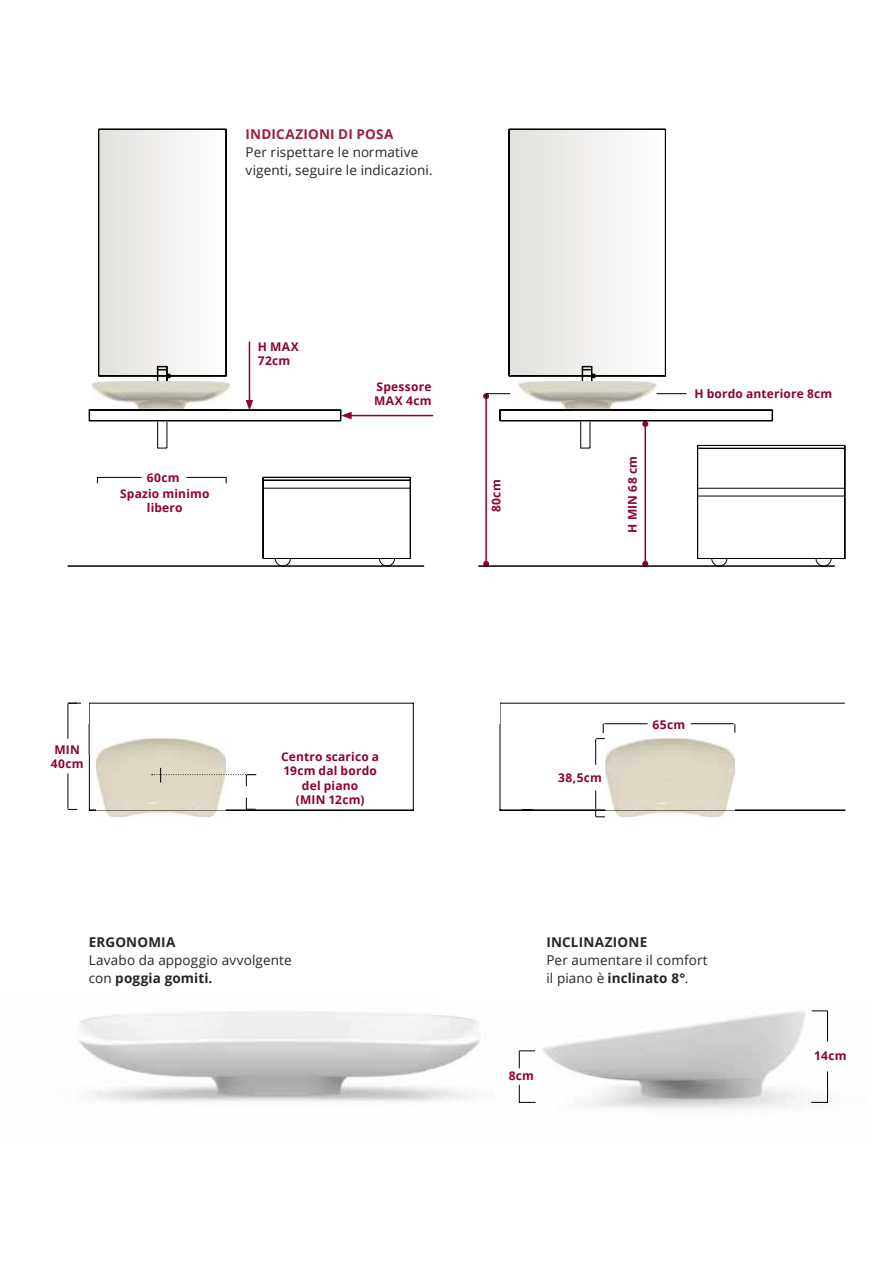
<style>
.page{position:relative;width:893px;height:1263px;background:#fff}
.page>*{position:absolute;margin:0;border:0;box-sizing:border-box;transform-origin:0 0}
.t1{font:13.5px/18px "Open Sans";letter-spacing:.01em;color:#252525}
.t2{font:700 13.5px "Open Sans";letter-spacing:.01em;color:#252525}
.t3{font:700 13.5px "Open Sans";letter-spacing:.02em;color:#9c1f36}
.t4{font:700 12px/14.4px "Open Sans";letter-spacing:.015em;color:#92002c;text-align:center}
.s1{font-weight:700}
</style>
<div class="page">
<img style="left:435px;top:1010px;width:394px;height:100px">
<img style="left:78px;top:1011px;width:357px;height:91px">
<hr style="left:68px;top:774px;width:1px;height:35px;background:#000001">
<hr style="left:68px;top:704px;width:1px;height:35px;background:#000001">
<hr style="left:604px;top:723px;width:44px;height:1px;background:#000001">
<hr style="left:691px;top:723px;width:43px;height:1px;background:#000001">
<svg style="left:595px;top:790px;width:10px;height:27px"></svg>
<svg style="left:595px;top:724px;width:10px;height:41px"></svg>
<svg style="left:97px;top:393px;width:402px;height:91px"></svg>
<hr style="left:68px;top:565px;width:356px;height:2px;background:#000001">
<hr style="left:413px;top:703px;width:1px;height:107px;background:#000001">
<hr style="left:89px;top:754px;width:1px;height:56px;background:#000001">
<hr style="left:68px;top:703px;width:356px;height:1px;background:#000001">
<div style="left:89px;top:809px;width:325px;height:2px;border:1px solid #000001"></div>
<hr style="left:89px;top:703px;width:1px;height:51px;background:#000001">
<svg style="left:262px;top:476px;width:237px;height:91px"></svg>
<svg style="left:262px;top:476px;width:149px;height:83px"></svg>
<svg style="left:811px;top:1102px;width:16px;height:1px"></svg>
<svg style="left:812px;top:1010px;width:15px;height:1px"></svg>
<hr style="left:827px;top:1072px;width:1px;height:30px;background:#000001">
<hr style="left:827px;top:1011px;width:1px;height:30px;background:#000001">
<svg style="left:519px;top:1085px;width:16px;height:18px"></svg>
<svg style="left:519px;top:1050px;width:16px;height:18px"></svg>
<svg style="left:246px;top:798px;width:10px;height:12px"></svg>
<hr style="left:478px;top:565px;width:357px;height:2px;background:#000001">
<hr style="left:500px;top:754px;width:1px;height:56px;background:#000001">
<hr style="left:478px;top:703px;width:367px;height:1px;background:#000001">
<div style="left:500px;top:809px;width:345px;height:2px;border:1px solid #000001"></div>
<hr style="left:500px;top:703px;width:1px;height:51px;background:#000001">
<svg style="left:499px;top:128px;width:347px;height:439px"></svg>
<div style="left:522px;top:809px;width:131px;height:2px;border:1px solid #000001"></div>
<img style="left:519px;top:381px;width:137px;height:28px">
<img style="left:96px;top:738px;width:130px;height:79px">
<div style="left:414px;top:691px;width:15px;height:32px;background:#fff"></div>
<div style="left:475px;top:691px;width:24px;height:32px;background:#fff"></div>
<div style="left:81px;top:691px;width:8px;height:33px;background:#fff"></div>
<img style="left:605px;top:738px;width:130px;height:79px">
<hr style="left:349px;top:415px;width:84px;height:1px;background:#92002c">
<svg style="left:88px;top:128px;width:264px;height:321px"></svg>
<hr style="left:698px;top:496px;width:147px;height:1px;background:#000001">
<svg style="left:152px;top:768px;width:104px;height:18px"></svg>
<img style="left:92px;top:381px;width:138px;height:28px">
<p class="t3" style="left:246px;top:125px;width:149px">INDICAZIONI DI POSA</p>
<p class="t1" style="left:246px;top:143px;width:189px">Per rispettare le normative vigenti, seguire le indicazioni.</p>
<p class="t4" style="left:147px;top:470px;width:34px">60cm</p>
<p class="t4" style="left:120px;top:486px;width:91px">Spazio minimo libero</p>
<p class="t4" style="left:258px;top:339px;width:43px;text-align:left">H MAX<br>72cm</p>
<p class="t4" style="left:374px;top:379px;width:59px;text-align:left">Spessore<br>MAX 4cm</p>
<p class="t4" style="left:489px;top:512px;width:34px;rotate:-90deg">80cm</p>
<p class="t4" style="left:625px;top:533px;width:78px;rotate:-90deg">H MIN 68 cm</p>
<p class="t4" style="left:694px;top:386px;width:139px">H bordo anteriore 8cm</p>
<p class="t4" style="left:51px;top:742px;width:34px">MIN<br>40cm</p>
<p class="t4" style="left:281px;top:749px;width:100px">Centro scarico a<br>19cm dal bordo del piano<br>(MIN 12cm)</p>
<p class="t2" style="left:89px;top:932px;width:88px">ERGONOMIA</p>
<p class="t1" style="left:89px;top:951px;width:204px">Lavabo da appoggio avvolgente con <span class="s1">poggia gomiti.</span></p>
<p class="t4" style="left:558px;top:770px;width:45px">38,5cm</p>
<p class="t4" style="left:653px;top:717px;width:34px">65cm</p>
<p class="t2" style="left:546px;top:932px;width:102px">INCLINAZIONE</p>
<p class="t1" style="left:546px;top:951px;width:163px">Per aumentare il comfort il piano è <span class="s1">inclinato 8°</span>.</p>
<p class="t4" style="left:509px;top:1068px;width:27px">8cm</p>
<p class="t4" style="left:814px;top:1048px;width:34px">14cm</p>
</div>
